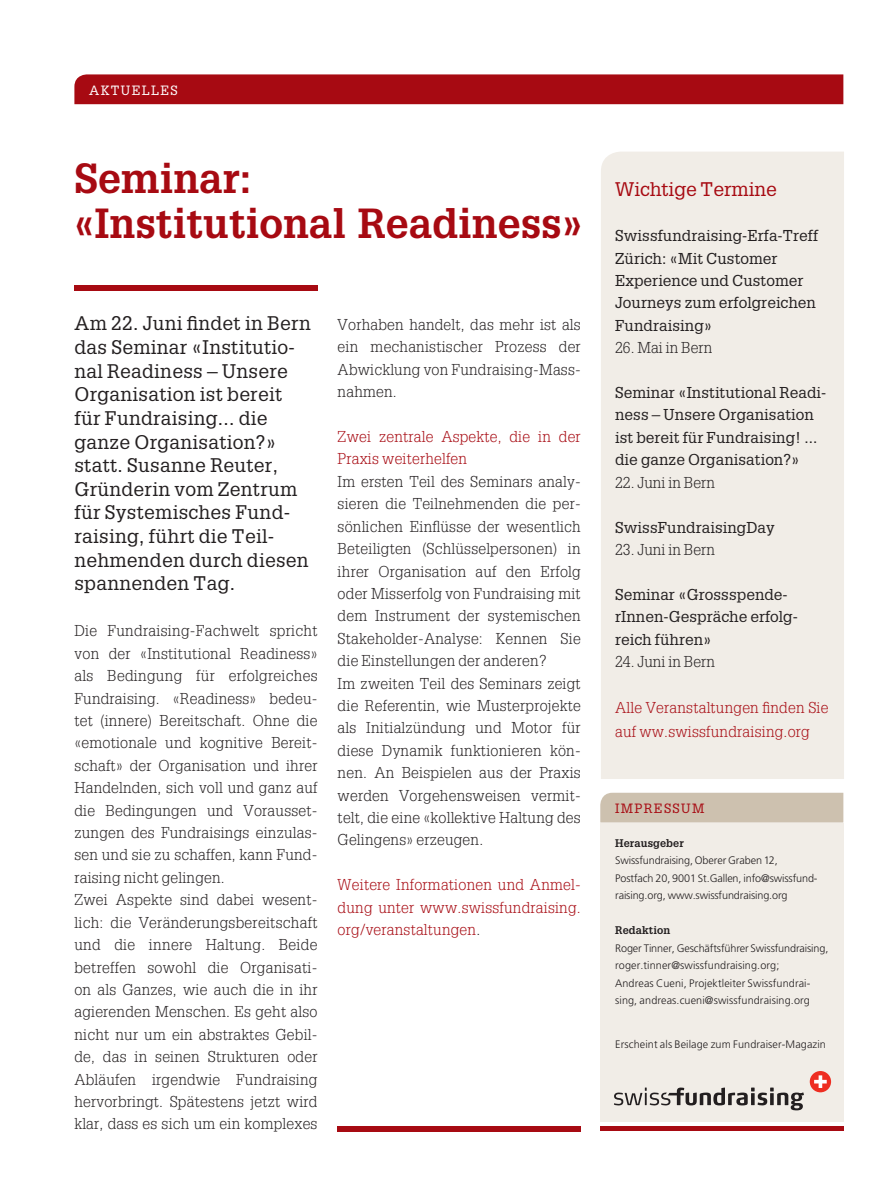
<style>
.page{position:relative;width:893px;height:1191px;background:#fff}
.page>*{position:absolute;margin:0;border:0;box-sizing:border-box;transform-origin:0 0}
.t1{font:700 41.12px/45.5px "Glypha";color:#a70a12}
.t2{font:19.25px/23.6px "Glypha";letter-spacing:.015em;color:#231f20}
.t3{font:19.25px "Glypha";color:#a70a12}
.t4{font:300 15.4px/22.4px "Glypha";letter-spacing:.015em;color:#231f20}
.t5{font:15.4px/22.4px "Glypha";letter-spacing:.005em;color:#231f20}
.t6{font:300 15.4px/22.4px "Glypha";letter-spacing:.015em;color:#a70a12}
.t7{font:13.12px "Glypha";letter-spacing:.1em;color:#a70a12}
.t8{font:13.12px "Glypha";letter-spacing:.1em;color:#fff}
.t9{font:300 10.85px/17.5px "Frutiger";letter-spacing:.01em;color:#231f20}
.t10{font:300 10.85px/17.5px "Frutiger";letter-spacing:-.01em;color:#231f20}
.t11{font:700 10.85px "Glypha";letter-spacing:.01em;color:#231f20}
.s1{color:#231f20}
</style>
<div class="page">
<div style="left:600px;top:822px;width:243px;height:299px;background:#f1ede7"></div>
<div style="left:600px;top:792px;width:243px;height:30px;background:#cdc1af"></div>
<div style="left:600px;top:1126px;width:243px;height:5px;background:#a70a12"></div>
<div style="left:337px;top:1126px;width:243px;height:5px;background:#a70a12"></div>
<div style="left:74px;top:74px;width:769px;height:30px;background:#a70a12"></div>
<div style="left:601px;top:152px;width:243px;height:627px;background:#f1ede7"></div>
<div style="left:810px;top:1071px;width:21px;height:21px;background:#ee2e22;border-radius:50%"></div>
<svg style="left:814px;top:1075px;width:13px;height:13px"></svg>
<svg style="left:614px;top:1087px;width:190px;height:23px"></svg>
<div style="left:74px;top:286px;width:243px;height:5px;background:#a70a12"></div>
<p class="t8" style="left:89px;top:82px;width:90px">AKTUELLES</p>
<h1 class="t1" style="left:74px;top:154px;width:509px">Seminar:<br>«Institutional Readiness»</h1>
<p class="t2" style="left:74px;top:311px;width:238px">Am 22. Juni findet in Bern das Seminar «Institutio&shy;nal Readiness – Unsere<br>Organisation ist bereit für Fundraising... die ganze Organisation?» statt. Susanne Reuter,<br>Gründerin vom Zentrum für Systemisches Fund&shy;raising, führt die Teil&shy;nehmenden durch diesen spannenden Tag.</p>
<p class="t4" style="left:74px;top:619px;width:245px">Die Fundraising-Fachwelt spricht von der «Institutional Readiness» als Bedingung für erfolgreiches Fundraising. «Readiness» bedeu&shy;tet (innere) Bereitschaft. Ohne die «emotionale und kognitive Bereit&shy;schaft» der Organisation und ihrer Handelnden, sich voll und ganz auf die Bedingungen und Vorausset&shy;zungen des Fundraisings einzulas&shy;sen und sie zu schaffen, kann Fund&shy;raising nicht gelingen.<br>Zwei Aspekte sind dabei wesent&shy;lich: die Veränderungsbereitschaft und die innere Haltung. Beide betreffen sowohl die Organisati&shy;on als Ganzes, wie auch die in ihr agierenden Menschen. Es geht also nicht nur um ein abstraktes Gebil&shy;de, das in seinen Strukturen oder Abläufen irgendwie Fundraising hervorbringt. Spätestens jetzt wird klar, dass es sich um ein komplexes</p>
<p class="t4" style="left:338px;top:313px;width:245px;text-align:justify">Vorhaben handelt, das mehr ist als ein mechanistischer Prozess der Abwicklung von Fundraising-Mass&shy;nahmen.</p>
<p class="t6" style="left:338px;top:425px;width:245px">Zwei zentrale Aspekte, die in der<br>Praxis weiterhelfen</p>
<p class="t4" style="left:338px;top:470px;width:245px">Im ersten Teil des Seminars analy&shy;sieren die Teilnehmenden die per&shy;sönlichen Einflüsse der wesentlich Beteiligten (Schlüsselpersonen) in ihrer Organisation auf den Erfolg oder Misserfolg von Fundraising mit dem Instrument der systemischen Stakeholder-Analyse: Kennen Sie die Einstellungen der anderen?<br>Im zweiten Teil des Seminars zeigt die Referentin, wie Musterprojekte als Initialzündung und Motor für diese Dynamik funktionieren kön&shy;nen. An Beispielen aus der Praxis werden Vorgehensweisen vermit&shy;telt, die eine «kollektive Haltung des Gelingens» erzeugen.</p>
<p class="t6" style="left:338px;top:873px;width:245px;text-align:justify">Weitere Informationen und Anmel&shy;dung unter www.swissfundraising. org/veranstaltungen<span class="s1">.</span></p>
<p class="t3" style="left:615px;top:178px;width:163px">Wichtige Termine</p>
<p class="t5" style="left:615px;top:224px;width:205px">Swissfundraising-Erfa-Treff<br>Zürich: «Mit Customer<br>Experience und Customer<br>Journeys zum erfolgreichen<br>Fundraising»</p>
<p class="t4" style="left:615px;top:336px;width:99px">26. Mai in Bern</p>
<p class="t5" style="left:615px;top:381px;width:213px">Seminar «Institutional Readi&shy;ness – Unsere Organisation ist bereit für Fundraising! ... die ganze Organisation?»</p>
<p class="t4" style="left:615px;top:471px;width:101px">22. Juni in Bern</p>
<p class="t5" style="left:615px;top:515px;width:161px">SwissFundraisingDay</p>
<p class="t4" style="left:615px;top:538px;width:101px">23. Juni in Bern</p>
<p class="t5" style="left:615px;top:582px;width:184px">Seminar «Grossspende&shy;rInnen-Gespräche erfolg&shy;reich führen»</p>
<p class="t4" style="left:615px;top:650px;width:101px">24. Juni in Bern</p>
<p class="t6" style="left:615px;top:695px;width:215px;line-height:23.6px">Alle Veranstaltungen finden Sie auf ww.swissfundraising.org</p>
<p class="t7" style="left:615px;top:800px;width:91px">IMPRESSUM</p>
<p class="t11" style="left:615px;top:836px;width:70px">Herausgeber</p>
<p class="t10" style="left:615px;top:851px;width:204px">Swissfundraising, Oberer Graben 12,<br>Postfach 20, 9001 St.Gallen, info@swissfund&shy;raising.org, www.swissfundraising.org</p>
<p class="t11" style="left:615px;top:923px;width:57px">Redaktion</p>
<p class="t9" style="left:615px;top:939px;width:215px">Roger Tinner, Geschäftsführer Swissfundraising, roger.tinner@swissfundraising.org;<br>Andreas Cueni, Projektleiter Swissfundrai&shy;sing, andreas.cueni@swissfundraising.org</p>
<p class="t9" style="left:615px;top:1035px;width:212px">Erscheint als Beilage zum Fundraiser-Magazin</p>
</div>
